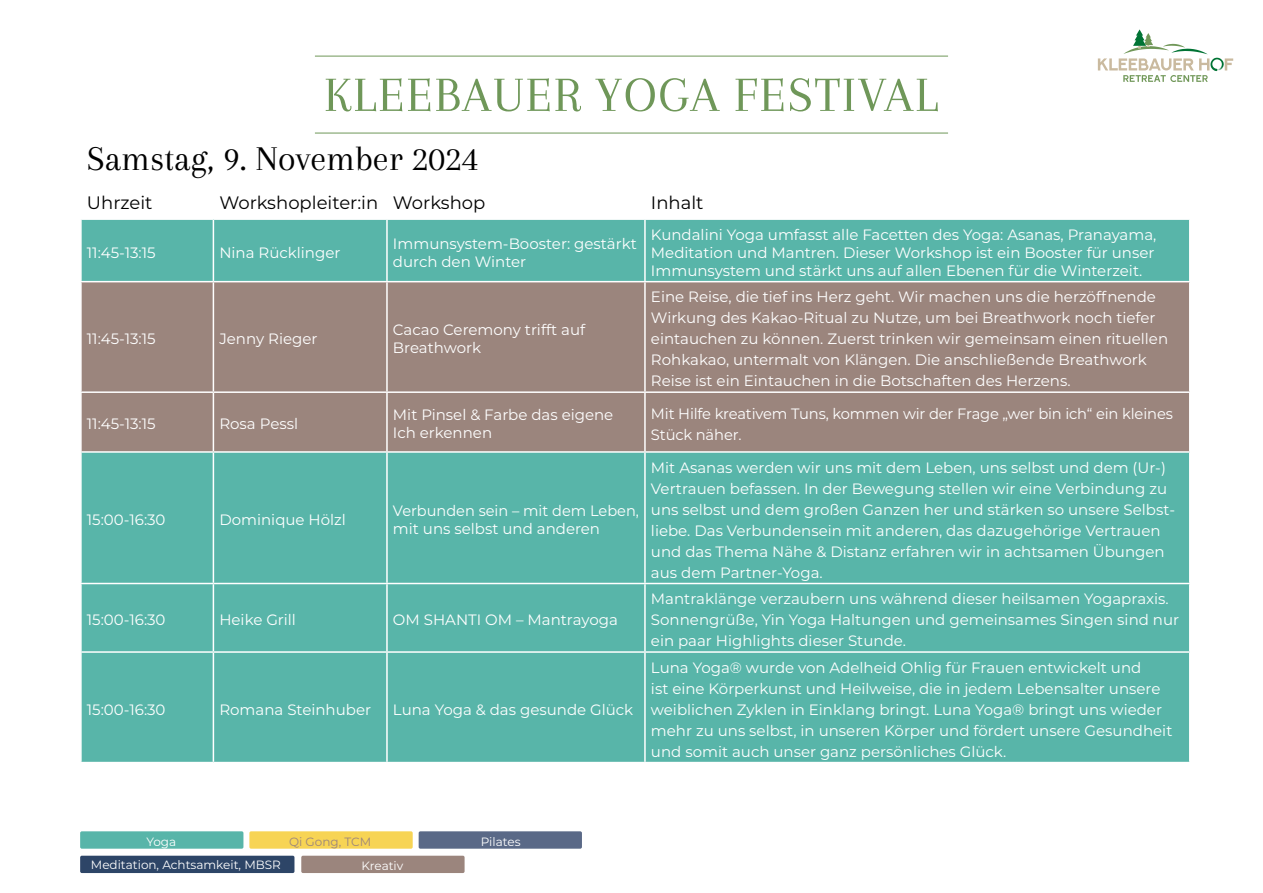
<style>
.page{position:relative;width:1263px;height:893px;background:#fff}
.page>*{position:absolute;margin:0;border:0;box-sizing:border-box;transform-origin:0 0}
.t1{font:51px "Arapey";letter-spacing:.035em;color:#6f9759}
.t2{font:36px "Arapey";color:#000}
.t3{font:18px "Montserrat";color:#000}
.t4{font:15px/21px "Montserrat";color:#fff}
.t5{font:12px "Montserrat";color:#fff}
.t6{font:12px "Montserrat";color:#9b857d}
</style>
<div class="page">
<div style="left:82px;top:220px;width:1107px;height:542px;background:#58b5a9"></div>
<div style="left:82px;top:282px;width:1107px;height:169px;background:#9b857d"></div>
<hr style="left:213px;top:220px;width:1px;height:61px;background:#fff">
<hr style="left:386px;top:220px;width:2px;height:61px;background:#fff">
<hr style="left:644px;top:220px;width:2px;height:61px;background:#fff">
<hr style="left:80px;top:281px;width:133px;height:1px;background:#fff">
<hr style="left:213px;top:281px;width:174px;height:1px;background:#fff">
<hr style="left:213px;top:282px;width:1px;height:109px;background:#fff">
<hr style="left:387px;top:281px;width:258px;height:1px;background:#fff">
<hr style="left:386px;top:282px;width:2px;height:109px;background:#fff">
<hr style="left:645px;top:281px;width:545px;height:1px;background:#fff">
<hr style="left:644px;top:282px;width:2px;height:109px;background:#fff">
<hr style="left:80px;top:391px;width:133px;height:2px;background:#fff">
<hr style="left:213px;top:391px;width:174px;height:2px;background:#fff">
<hr style="left:213px;top:393px;width:1px;height:58px;background:#fff">
<hr style="left:387px;top:391px;width:258px;height:2px;background:#fff">
<hr style="left:386px;top:393px;width:2px;height:58px;background:#fff">
<hr style="left:645px;top:391px;width:545px;height:2px;background:#fff">
<hr style="left:644px;top:393px;width:2px;height:58px;background:#fff">
<hr style="left:80px;top:451px;width:133px;height:2px;background:#fff">
<hr style="left:213px;top:451px;width:174px;height:2px;background:#fff">
<hr style="left:213px;top:453px;width:1px;height:130px;background:#fff">
<hr style="left:387px;top:451px;width:258px;height:2px;background:#fff">
<hr style="left:386px;top:453px;width:2px;height:130px;background:#fff">
<hr style="left:645px;top:451px;width:545px;height:2px;background:#fff">
<hr style="left:644px;top:453px;width:2px;height:130px;background:#fff">
<hr style="left:80px;top:583px;width:133px;height:1px;background:#fff">
<hr style="left:213px;top:583px;width:174px;height:1px;background:#fff">
<hr style="left:213px;top:584px;width:1px;height:67px;background:#fff">
<hr style="left:387px;top:583px;width:258px;height:1px;background:#fff">
<hr style="left:386px;top:584px;width:2px;height:67px;background:#fff">
<hr style="left:645px;top:583px;width:545px;height:1px;background:#fff">
<hr style="left:644px;top:584px;width:2px;height:67px;background:#fff">
<hr style="left:80px;top:651px;width:133px;height:2px;background:#fff">
<hr style="left:213px;top:651px;width:174px;height:2px;background:#fff">
<hr style="left:213px;top:653px;width:1px;height:109px;background:#fff">
<hr style="left:387px;top:651px;width:258px;height:2px;background:#fff">
<hr style="left:386px;top:653px;width:2px;height:109px;background:#fff">
<hr style="left:645px;top:651px;width:545px;height:2px;background:#fff">
<hr style="left:644px;top:653px;width:2px;height:109px;background:#fff">
<svg style="left:1098px;top:29px;width:135px;height:53px"></svg>
<hr style="left:315px;top:56px;width:633px;height:1px;background:#6f9759">
<hr style="left:315px;top:133px;width:633px;height:1px;background:#6f9759">
<div style="left:419px;top:831px;width:163px;height:18px;background:#5a6987;border-radius:2px"></div>
<div style="left:249px;top:831px;width:164px;height:18px;background:#f7d455;border-radius:2px"></div>
<div style="left:80px;top:856px;width:214px;height:17px;background:#2d4567;border-radius:2px"></div>
<div style="left:301px;top:856px;width:164px;height:17px;background:#9b857d;border-radius:2px"></div>
<div style="left:80px;top:831px;width:163px;height:18px;background:#58b5a9;border-radius:2px"></div>
<h1 class="t1" style="left:324px;top:67px;width:615px">KLEEBAUER YOGA FESTIVAL</h1>
<h2 class="t2" style="left:87px;top:139px;width:393px">Samstag, 9. November 2024</h2>
<p class="t3" style="left:87px;top:190px;width:67px">Uhrzeit</p>
<p class="t3" style="left:219px;top:190px;width:267px">Workshopleiter:in Workshop</p>
<p class="t3" style="left:651px;top:190px;width:54px">Inhalt</p>
<p class="t4" style="left:87px;top:241px;width:70px">11:45-13:15</p>
<p class="t4" style="left:219px;top:241px;width:123px">Nina Rücklinger</p>
<p class="t4" style="left:393px;top:234px;width:245px;line-height:18px">Immunsystem-Booster: gestärkt durch den Winter</p>
<p class="t4" style="left:651px;top:225px;width:507px;line-height:18px">Kundalini Yoga umfasst alle Facetten des Yoga: Asanas, Pranayama,<br>Meditation und Mantren. Dieser Workshop ist ein Booster für unser<br>Immunsystem und stärkt uns auf allen Ebenen für die Winterzeit.</p>
<p class="t4" style="left:87px;top:328px;width:70px">11:45-13:15</p>
<p class="t4" style="left:219px;top:328px;width:100px">Jenny Rieger</p>
<p class="t4" style="left:393px;top:320px;width:194px;line-height:18px">Cacao Ceremony trifft auf<br>Breathwork</p>
<p class="t4" style="left:651px;top:286px;width:519px">Eine Reise, die tief ins Herz geht. Wir machen uns die herzöffnende Wirkung des Kakao-Ritual zu Nutze, um bei Breathwork noch tiefer eintauchen zu können. Zuerst trinken wir gemeinsam einen rituellen Rohkakao, untermalt von Klängen. Die anschließende Breathwork Reise ist ein Eintauchen in die Botschaften des Herzens.</p>
<p class="t4" style="left:87px;top:413px;width:70px">11:45-13:15</p>
<p class="t4" style="left:219px;top:413px;width:80px">Rosa Pessl</p>
<p class="t4" style="left:393px;top:405px;width:222px;line-height:18px">Mit Pinsel &amp; Farbe das eigene<br>Ich erkennen</p>
<p class="t4" style="left:651px;top:402px;width:523px">Mit Hilfe kreativem Tuns, kommen wir der Frage „wer bin ich“ ein kleines<br>Stück näher.</p>
<p class="t4" style="left:87px;top:509px;width:80px">15:00-16:30</p>
<p class="t4" style="left:219px;top:509px;width:128px">Dominique Hölzl</p>
<p class="t4" style="left:393px;top:501px;width:247px;line-height:18px">Verbunden sein – mit dem Leben, mit uns selbst und anderen</p>
<p class="t4" style="left:87px;top:609px;width:80px">15:00-16:30</p>
<p class="t4" style="left:219px;top:609px;width:78px">Heike Grill</p>
<p class="t4" style="left:393px;top:609px;width:226px">OM SHANTI OM – Mantrayoga</p>
<p class="t4" style="left:87px;top:698px;width:80px">15:00-16:30</p>
<p class="t4" style="left:219px;top:698px;width:153px">Romana Steinhuber</p>
<p class="t4" style="left:393px;top:698px;width:242px">Luna Yoga &amp; das gesunde Glück</p>
<p class="t4" style="left:651px;top:456px;width:526px">Mit Asanas werden wir uns mit dem Leben, uns selbst und dem (Ur-)<br>Vertrauen befassen. In der Bewegung stellen wir eine Verbindung zu uns selbst und dem großen Ganzen her und stärken so unsere Selbst&shy;liebe. Das Verbundensein mit anderen, das dazugehörige Vertrauen und das Thema Nähe &amp; Distanz erfahren wir in achtsamen Übungen aus dem Partner-Yoga.</p>
<p class="t4" style="left:651px;top:588px;width:530px">Mantraklänge verzaubern uns während dieser heilsamen Yogapraxis.<br>Sonnengrüße, Yin Yoga Haltungen und gemeinsames Singen sind nur ein paar Highlights dieser Stunde.</p>
<p class="t4" style="left:651px;top:656px;width:523px">Luna Yoga® wurde von Adelheid Ohlig für Frauen entwickelt und<br>ist eine Körperkunst und Heilweise, die in jedem Lebensalter unsere weiblichen Zyklen in Einklang bringt. Luna Yoga® bringt uns wieder mehr zu uns selbst, in unseren Körper und fördert unsere Gesundheit und somit auch unser ganz persönliches Glück.</p>
<p class="t5" style="left:147px;top:833px;width:31px">Yoga</p>
<p class="t6" style="left:289px;top:833px;width:84px">Qi Gong, TCM</p>
<p class="t5" style="left:481px;top:833px;width:41px">Pilates</p>
<p class="t5" style="left:91px;top:856px;width:192px">Meditation, Achtsamkeit, MBSR</p>
<p class="t5" style="left:362px;top:858px;width:43px">Kreativ</p>
</div>
